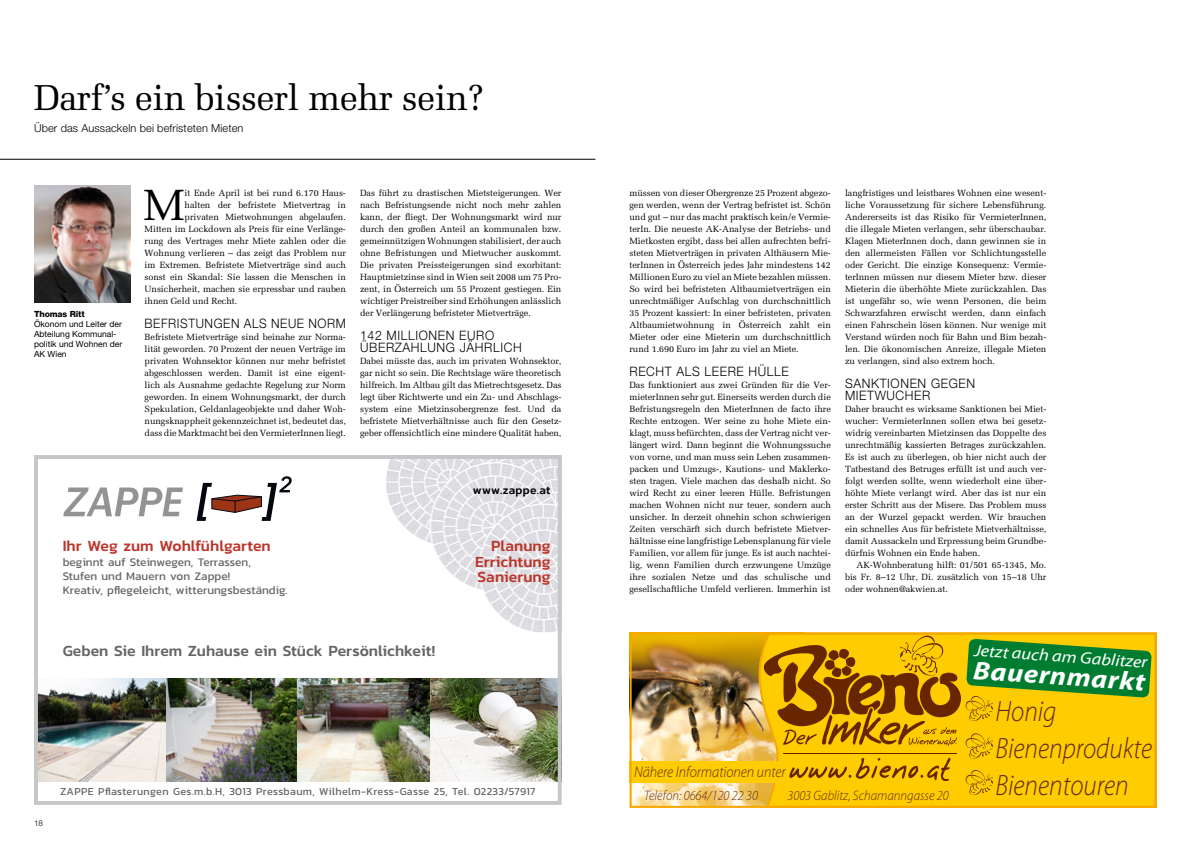
<style>
.page{position:relative;width:1191px;height:842px;background:#fff}
.page>*{position:absolute;margin:0;border:0;box-sizing:border-box;transform-origin:0 0}
.t1{font:43.7px "Melior LT Std";color:#000}
.t2{font:36px "Melior LT Std";letter-spacing:-.015em;color:#000}
.t3{font:italic 300 29.5px/37.2px "Myriad Pro";color:#622a12;scale:.89 1}
.t4{font:italic 700 25.9px "Myriad Pro";color:#fff;scale:1.11 1}
.t5{font:italic 16.7px "Myriad Pro";color:#fff;scale:1.11 1}
.t6{font:500 15.7px/15.7px "Kanit";color:#bb362c;text-align:justify}
.t7{font:500 15.7px "Kanit";color:#646567}
.t8{font:italic 300 15.6px "Myriad Pro";color:#622a12;scale:.92 1}
.t9{font:italic 300 13.7px "Myriad Pro";color:#622a12;scale:.94 1}
.t10{font:300 13px/12px "Helvetica Neue LT Pro";letter-spacing:.05em;color:#000;scale:.95 1}
.t11{font:300 13px "Helvetica Neue LT Pro";letter-spacing:.05em;color:#000;scale:.93 1}
.t12{font:11.8px/14.1px "Kanit";color:#646567}
.t13{font:500 11.8px "Kanit";letter-spacing:.025em;color:#000}
.t14{font:300 11px "Helvetica Neue LT Pro";letter-spacing:.01em;color:#000}
.t15{font:10.8px "Kanit";letter-spacing:.03em;color:#646567}
.t16{font:9px/12px "Melior LT Std";letter-spacing:-.005em;color:#000;text-align:justify}
.t17{font:8.5px/10px "Helvetica Neue LT Pro";color:#000}
.t18{font:800 8.5px "Helvetica Neue LT Pro";letter-spacing:-.01em;color:#000}
.t19{font:300 8px "Helvetica Neue LT Pro";color:#000}
</style>
<div class="page">
<hr style="left:0;top:159px;width:595px;height:1px;background:#000">
<img style="left:34px;top:186px;width:96px;height:116px">
<img style="left:632px;top:783px;width:125px;height:22px">
<img style="left:632px;top:635px;width:125px;height:126px">
<svg style="left:757px;top:635px;width:396px;height:170px;background:#f8c70b"></svg>
<div style="left:629px;top:761px;width:156px;height:22px;background:#fecc00"></div>
<svg style="left:763px;top:635px;width:388px;height:160px;background:#c3a607"></svg>
<div style="left:629px;top:632px;width:527px;height:176px;border:2px solid #f7a800"></div>
<img style="left:386px;top:460px;width:170px;height:173px">
<svg style="left:63px;top:487px;width:120px;height:29px"></svg>
<svg style="left:197px;top:476px;width:95px;height:45px"></svg>
<img style="left:39px;top:678px;width:517px;height:103px">
<div style="left:34px;top:455px;width:527px;height:350px;border:4px solid #c6c7c8"></div>
<h2 class="t2" style="left:34px;top:77px;width:451px">Darf’s ein bisserl mehr sein?</h2>
<p class="t14" style="left:34px;top:121px;width:211px">ÜBER DAS AUSSACKELN BEI BEFRISTETEN MIETEN</p>
<p class="t18" style="left:34px;top:309px;width:52px">Thomas Ritt</p>
<p class="t17" style="left:34px;top:319px;width:90px">Ökonom und Leiter der<br>Abteilung Kommunal&shy;politik und Wohnen der<br>AK Wien</p>
<h1 class="t1" style="left:144px;top:179px;width:43px">M</h1>
<p class="t16" style="left:185px;top:187px;width:163px">it Ende April ist bei rund 6.170 Haus-</p>
<p class="t16" style="left:185px;top:199px;width:163px">halten der befristete Mietvertrag in</p>
<p class="t16" style="left:185px;top:211px;width:163px">privaten Mietwohnungen abgelaufen.</p>
<p class="t16" style="left:145px;top:223px;width:203px">Mitten im Lockdown als Preis für eine Verlänge-</p>
<p class="t16" style="left:145px;top:235px;width:203px">rung des Vertrages mehr Miete zahlen oder die</p>
<p class="t16" style="left:145px;top:247px;width:203px">Wohnung verlieren – das zeigt das Problem nur</p>
<p class="t16" style="left:145px;top:259px;width:203px">im Extremen. Befristete Mietverträge sind auch</p>
<p class="t16" style="left:145px;top:271px;width:203px">sonst ein Skandal: Sie lassen die Menschen in</p>
<p class="t16" style="left:145px;top:283px;width:203px">Unsicherheit, machen sie erpressbar und rauben</p>
<p class="t16" style="left:145px;top:295px;width:94px">ihnen Geld und Recht.</p>
<h3 class="t11" style="left:145px;top:315px;width:216px">BEFRISTUNGEN ALS NEUE NORM</h3>
<p class="t16" style="left:145px;top:331px;width:203px">Befristete Mietverträge sind beinahe zur Norma&shy;lität geworden. 70 Prozent der neuen Verträge im privaten Wohnsektor können nur mehr befristet abgeschlossen werden. Damit ist eine eigent&shy;lich als Ausnahme gedachte Regelung zur Norm geworden. In einem Wohnungsmarkt, der durch Spekulation, Geldanlageobjekte und daher Woh&shy;nungsknappheit gekennzeichnet ist, bedeutet das, dass die Marktmacht bei den VermieterInnen liegt.</p>
<p class="t16" style="left:360px;top:187px;width:203px">Das führt zu drastischen Mietsteigerungen. Wer nach Befristungsende nicht noch mehr zahlen kann, der fliegt. Der Wohnungsmarkt wird nur durch den großen Anteil an kommunalen bzw. gemeinnützigen Wohnungen stabilisiert, der auch ohne Befristungen und Mietwucher auskommt.<br>Die privaten Preissteigerungen sind exorbitant:<br>Hauptmietzinse sind in Wien seit 2008 um 75 Pro&shy;zent, in Österreich um 55 Prozent gestiegen. Ein wichtiger Preistreiber sind Erhöhungen anlässlich der Verlängerung befristeter Mietverträge.</p>
<h3 class="t10" style="left:360px;top:329px;width:161px">142 MILLIONEN EURO<br>ÜBERZAHLUNG JÄH RLICH</h3>
<p class="t16" style="left:360px;top:355px;width:203px">Dabei müsste das, auch im privaten Wohnsektor, gar nicht so sein. Die Rechtslage wäre theoretisch hilfreich. Im Altbau gilt das Mietrechtsgesetz. Das legt über Richtwerte und ein Zu- und Abschlags&shy;system eine Mietzinsobergrenze fest. Und da befristete Mietverhältnisse auch für den Gesetz&shy;geber offensichtlich eine mindere Qualität haben,</p>
<h3 class="t6" style="left:63px;top:538px;width:210px">Ihr Weg zum Wohlfühlgarten</h3>
<h3 class="t12" style="left:63px;top:554px;width:226px">beginnt auf Steinwegen, Terrassen,<br>Stufen und Mauern von Zappe!<br>Kreativ, pflegeleicht, witterungsbeständig.</h3>
<h3 class="t13" style="left:473px;top:481px;width:79px">www.zappe.at</h3>
<h3 class="t6" style="left:475px;top:537px;width:77px;text-indent:16px">Planung Errichtung Sanierung</h3>
<h3 class="t7" style="left:63px;top:638px;width:374px">Geben Sie Ihrem Zuhause ein Stück Persönlichkeit!</h3>
<p class="t19" style="left:34px;top:819px;width:11px">18</p>
<p class="t15" style="left:60px;top:784px;width:477px">ZAPPE Pflasterungen Ges.m.b.H, 3013 Pressbaum, Wilhelm-Kress-Gasse 25, Tel. 02233/57917</p>
<p class="t16" style="left:629px;top:187px;width:203px">müssen von dieser Obergrenze 25 Prozent abgezo&shy;gen werden, wenn der Vertrag befristet ist. Schön und gut – nur das macht praktisch kein/e Vermie&shy;terIn. Die neueste AK-Analyse der Betriebs- und Mietkosten ergibt, dass bei allen aufrechten befri&shy;steten Mietverträgen in privaten Althäusern Mie&shy;terInnen in Österreich jedes Jahr mindestens 142<br>Millionen Euro zu viel an Miete bezahlen müssen.<br>So wird bei befristeten Altbaumietverträgen ein unrechtmäßiger Aufschlag von durchschnittlich 35 Prozent kassiert: In einer befristeten, privaten Altbaumietwohnung in Österreich zahlt ein Mieter oder eine Mieterin um durchschnittlich rund 1.690 Euro im Jahr zu viel an Miete.</p>
<h3 class="t10" style="left:629px;top:365px;width:169px">RECHT ALS LEERE HÜLLE</h3>
<p class="t16" style="left:629px;top:379px;width:203px">Das funktioniert aus zwei Gründen für die Ver&shy;mieterInnen sehr gut. Einerseits werden durch die Befristungsregeln den MieterInnen de facto ihre Rechte entzogen. Wer seine zu hohe Miete ein&shy;klagt, muss befürchten, dass der Vertrag nicht ver&shy;längert wird. Dann beginnt die Wohnungssuche von vorne, und man muss sein Leben zusammen&shy;packen und Umzugs-, Kautions- und Maklerko&shy;sten tragen. Viele machen das deshalb nicht. So wird Recht zu einer leeren Hülle. Befristungen machen Wohnen nicht nur teuer, sondern auch unsicher. In derzeit ohnehin schon schwierigen Zeiten verschärft sich durch befristete Mietver&shy;hältnisse eine langfristige Lebensplanung für viele Familien, vor allem für junge. Es ist auch nachtei&shy;lig, wenn Familien durch erzwungene Umzüge ihre sozialen Netze und das schulische und gesellschaftliche Umfeld verlieren. Immerhin ist</p>
<p class="t16" style="left:845px;top:187px;width:203px">langfristiges und leistbares Wohnen eine wesent&shy;liche Voraussetzung für sichere Lebensführung.<br>Andererseits ist das Risiko für VermieterInnen, die illegale Mieten verlangen, sehr überschaubar.<br>Klagen MieterInnen doch, dann gewinnen sie in den allermeisten Fällen vor Schlichtungsstelle oder Gericht. Die einzige Konsequenz: Vermie&shy;terInnen müssen nur diesem Mieter bzw. dieser Mieterin die überhöhte Miete zurückzahlen. Das ist ungefähr so, wie wenn Personen, die beim Schwarzfahren erwischt werden, dann einfach einen Fahrschein lösen können. Nur wenige mit Verstand würden noch für Bahn und Bim bezah&shy;len. Die ökonomischen Anreize, illegale Mieten zu verlangen, sind also extrem hoch.</p>
<h3 class="t10" style="left:845px;top:377px;width:138px">SANKTIONEN G EG EN<br>MIETWUCH ER</h3>
<p class="t16" style="left:845px;top:403px;width:203px">Daher braucht es wirksame Sanktionen bei Miet&shy;wucher: VermieterInnen sollen etwa bei gesetz&shy;widrig vereinbarten Mietzinsen das Doppelte des unrechtmäßig kassierten Betrages zurückzahlen.<br>Es ist auch zu überlegen, ob hier nicht auch der Tatbestand des Betruges erfüllt ist und auch ver&shy;folgt werden sollte, wenn wiederholt eine über&shy;höhte Miete verlangt wird. Aber das ist nur ein erster Schritt aus der Misere. Das Problem muss an der Wurzel gepackt werden. Wir brauchen ein schnelles Aus für befristete Mietverhältnisse, damit Aussackeln und Erpressung beim Grundbe&shy;dürfnis Wohnen ein Ende haben.</p>
<p class="t16" style="left:845px;top:559px;width:203px;text-indent:11px">AK-Wohnberatung hilft: 01/501 65-1345, Mo. bis Fr. 8–12 Uhr, Di. zusätzlich von 15–18 Uhr oder wohnen@akwien.at.</p>
<h3 class="t8" style="left:634px;top:763px;width:166px">Nähere Informationen unter</h3>
<h3 class="t9" style="left:644px;top:788px;width:123px">Telefon: 0664/120 22 30</h3>
<h3 class="t9" style="left:787px;top:788px;width:173px">3003 Gablitz, Schamanngasse 20</h3>
<h3 class="t5" style="left:974px;top:641px;width:158px;rotate:4deg">Jetzt auch am Gablitzer</h3>
<h3 class="t4" style="left:974px;top:656px;width:156px;rotate:4deg">Bauernmarkt</h3>
<h3 class="t3" style="left:995px;top:693px;width:178px">Honig<br>Bienenprodukte</h3>
<h3 class="t3" style="left:995px;top:767px;width:151px">Bienentouren</h3>
</div>
